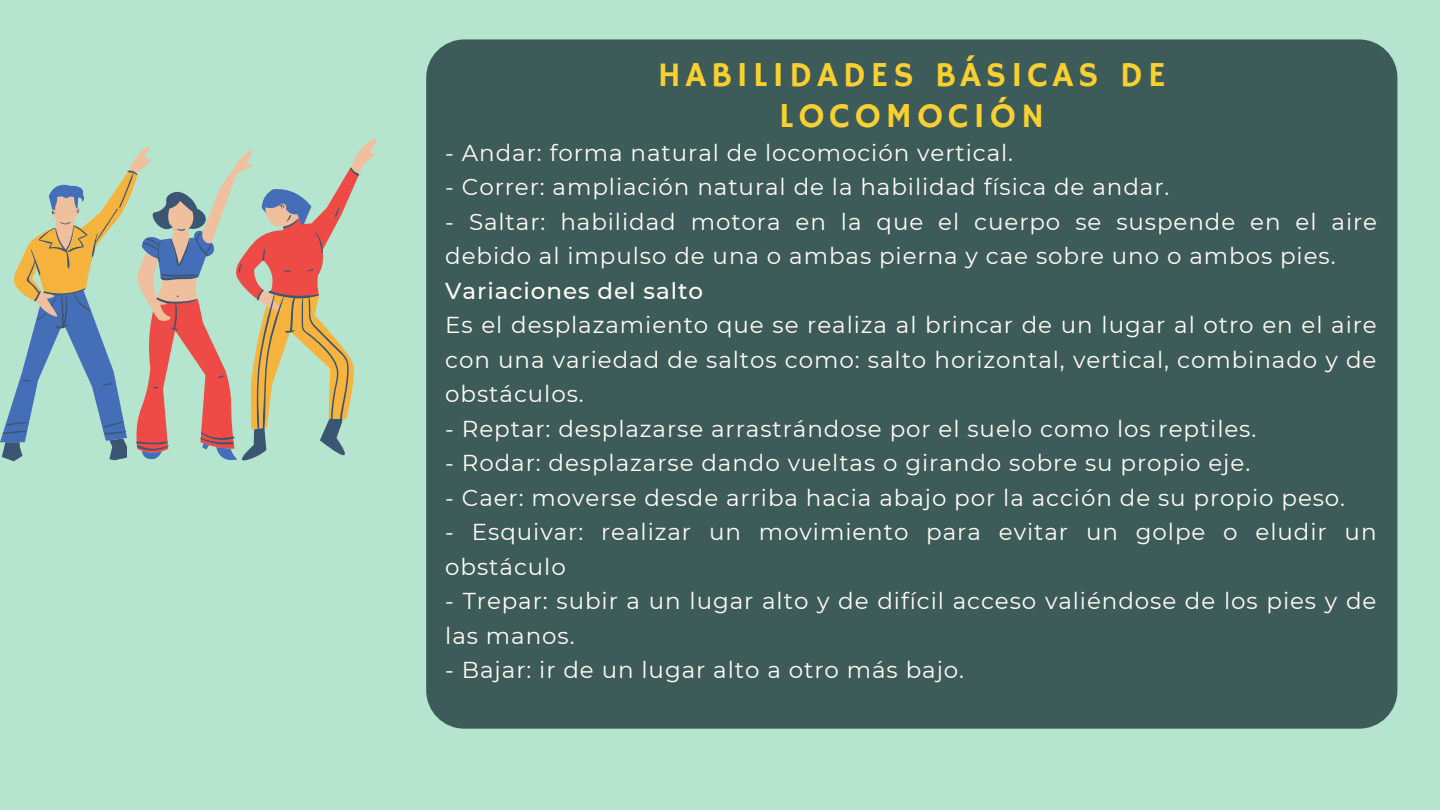
<style>
.page{position:relative;width:1440px;height:810px;background:#b5e5cf}
.page>*{position:absolute;margin:0;border:0;box-sizing:border-box;transform-origin:0 0}
.t1{font:35px/41px "Hammersmith One";letter-spacing:.14em;color:#f9d030;text-align:center}
.t2{font:23px/34.5px "Montserrat";letter-spacing:.04em;color:#fffdf5}
.t3{font:500 23px "Montserrat";letter-spacing:.04em;color:#fffdf5}
</style>
<div class="page">
<div style="left:426px;top:39px;width:971px;height:690px;background:#3d5b59;border-radius:38px"></div>
<svg style="left:0;top:436px;width:265px;height:26px"></svg>
<svg style="left:130px;top:139px;width:246px;height:36px"></svg>
<svg style="left:2px;top:167px;width:357px;height:284px"></svg>
<p class="t1" style="left:658px;top:56px;width:509px">HABILIDADES BÁSICAS DE<br>LOCOMOCIÓN</p>
<p class="t2" style="left:445px;top:135px;width:569px">- Andar: forma natural de locomoción vertical.</p>
<p class="t2" style="left:445px;top:170px;width:726px">- Correr: ampliación natural de la habilidad física de andar.</p>
<p class="t2" style="left:445px;top:204px;width:933px">- Saltar: habilidad motora en la que el cuerpo se suspende en el aire debido al impulso de una o ambas pierna y cae sobre uno o ambos pies.</p>
<p class="t3" style="left:445px;top:276px;width:259px">Variaciones del salto</p>
<p class="t2" style="left:445px;top:308px;width:933px;text-align:justify">Es el desplazamiento que se realiza al brincar de un lugar al otro en el aire con una variedad de saltos como: salto horizontal, vertical, combinado y de obstáculos.</p>
<p class="t2" style="left:445px;top:411px;width:813px">- Reptar: desplazarse arrastrándose por el suelo como los reptiles.</p>
<p class="t2" style="left:445px;top:446px;width:806px">- Rodar: desplazarse dando vueltas o girando sobre su propio eje.</p>
<p class="t2" style="left:445px;top:480px;width:901px">- Caer: moverse desde arriba hacia abajo por la acción de su propio peso.</p>
<p class="t2" style="left:445px;top:515px;width:933px">- Esquivar: realizar un movimiento para evitar un golpe o eludir un obstáculo</p>
<p class="t2" style="left:445px;top:584px;width:933px">- Trepar: subir a un lugar alto y de difícil acceso valiéndose de los pies y de las manos.</p>
<p class="t2" style="left:445px;top:653px;width:520px">- Bajar: ir de un lugar alto a otro más bajo.</p>
</div>
